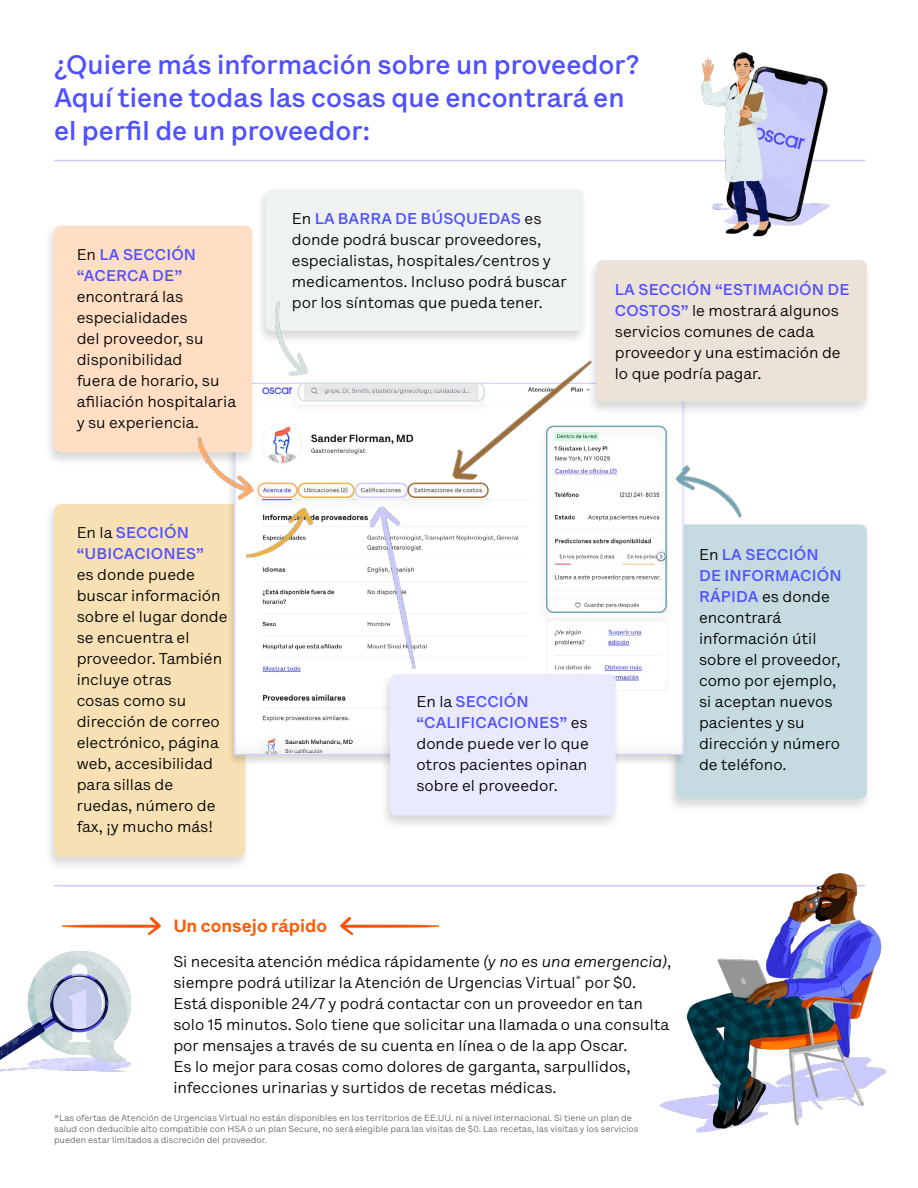
<style>
.page{position:relative;width:918px;height:1188px;background:#fff}
.page>*{position:absolute;margin:0;border:0;box-sizing:border-box;transform-origin:0 0}
.t1{font:500 27px/33px "Lettera Text LL";color:#4f50ff}
.t2{font:700 18px "Lettera Text LL";color:#ff5b02}
.t3{font:15.75px/21px "Lettera Text LL";color:#000}
.t4{font:500 15.75px/21px "Lettera Text LL";letter-spacing:.01em;color:#4f50ff}
.t5{font:9px/10.8px "Lettera Text LL";color:#636466}
.s1{font-weight:400;color:#000}
.s2{font-weight:500;color:#4f50ff}
.s3{font-style:italic}
</style>
<div class="page">
<div style="left:43px;top:502px;width:208px;height:370px;background:#000;opacity:.15"></div>
<div style="left:54px;top:504px;width:191px;height:353px;background:#f7e1b4;border-radius:7px"></div>
<div style="left:665px;top:523px;width:208px;height:290px;background:#000;opacity:.15"></div>
<div style="left:676px;top:524px;width:191px;height:275px;background:#c6dbe1;border-radius:7px"></div>
<div style="left:255px;top:188px;width:334px;height:157px;background:#000;opacity:.15"></div>
<div style="left:266px;top:189px;width:317px;height:142px;background:#eef2f2;border-radius:7px"></div>
<div style="left:226px;top:382px;width:462px;height:384px;background:#000;opacity:.15"></div>
<img style="left:237px;top:385px;width:444px;height:368px">
<div style="left:379px;top:672px;width:243px;height:158px;background:#000;opacity:.15"></div>
<div style="left:390px;top:674px;width:226px;height:142px;background:#eaeaff;border-radius:7px"></div>
<img style="left:62px;top:917px;width:99px;height:18px">
<img style="left:340px;top:917px;width:98px;height:18px">
<hr style="left:55px;top:885px;width:810px;height:1px;background:#cacaff">
<hr style="left:55px;top:160px;width:810px;height:1px;background:#cacaff">
<img style="left:237px;top:507px;width:81px;height:53px">
<div style="left:247px;top:481px;width:56px;height:32px;background:#000;opacity:.15"></div>
<div style="left:257px;top:483px;width:41px;height:15px;border:2px solid #ffac6a;border-radius:7px"></div>
<div style="left:288px;top:481px;width:72px;height:32px;background:#000;opacity:.15"></div>
<div style="left:298px;top:483px;width:57px;height:15px;border:2px solid #ecb442;border-radius:7px"></div>
<div style="left:345px;top:481px;width:69px;height:32px;background:#000;opacity:.15"></div>
<div style="left:355px;top:483px;width:53px;height:15px;border:2px solid #cacaff;border-radius:7px"></div>
<div style="left:397px;top:481px;width:97px;height:32px;background:#000;opacity:.15"></div>
<div style="left:407px;top:483px;width:82px;height:15px;border:2px solid #9f6f39;border-radius:7px"></div>
<div style="left:288px;top:381px;width:203px;height:35px;background:#000;opacity:.15"></div>
<div style="left:298px;top:383px;width:187px;height:19px;border:2px solid #d5dfde;border-radius:7px"></div>
<div style="left:535px;top:424px;width:138px;height:203px;background:#000;opacity:.15"></div>
<div style="left:546px;top:426px;width:121px;height:187px;border:2px solid #71a6b5;border-radius:7px"></div>
<img style="left:276px;top:301px;width:32px;height:74px">
<img style="left:673px;top:456px;width:71px;height:78px">
<img style="left:367px;top:504px;width:62px;height:168px">
<img style="left:442px;top:363px;width:159px;height:125px">
<img style="left:611px;top:825px;width:276px;height:308px">
<img style="left:0;top:951px;width:131px;height:121px">
<img style="left:651px;top:52px;width:215px;height:185px">
<div style="left:586px;top:258px;width:287px;height:158px;background:#000;opacity:.15"></div>
<div style="left:596px;top:260px;width:271px;height:142px;background:#ece2d7;border-radius:7px"></div>
<div style="left:43px;top:224px;width:215px;height:243px;background:#000;opacity:.15"></div>
<div style="left:54px;top:226px;width:198px;height:226px;background:#ffdec3;border-radius:7px"></div>
<img style="left:195px;top:426px;width:60px;height:81px">
<h1 class="t1" style="left:54px;top:48px;width:587px">¿Quiere más información sobre un proveedor?<br>Aquí tiene todas las cosas que encontrará en el perfil de un proveedor:</h1>
<p class="t4" style="left:77px;top:244px;width:121px"><span class="s1">En</span> LA SECCIÓN “ACERCA DE”</p>
<p class="t3" style="left:77px;top:286px;width:161px">encontrará las especialidades<br>del proveedor, su disponibilidad<br>fuera de horario, su afiliación hospitalaria y su experiencia.</p>
<p class="t4" style="left:77px;top:522px;width:129px"><span class="s1">En la</span> SECCIÓN “UBICACIONES”</p>
<p class="t3" style="left:77px;top:564px;width:152px">es donde puede buscar información sobre el lugar donde se encuentra el proveedor. También incluye otras<br>cosas como su dirección de correo electrónico, página web, accesibilidad para sillas de ruedas, número de fax, ¡y mucho más!</p>
<p class="t3" style="left:292px;top:208px;width:276px">En <span class="s2">LA BARRA DE BÚSQUEDAS</span> es donde podrá buscar proveedores, especialistas, hospitales/centros y medicamentos. Incluso podrá buscar por los síntomas que pueda tener.</p>
<p class="t3" style="left:615px;top:279px;width:236px"><span class="s2">LA SECCIÓN “ESTIMACIÓN DE<br>COSTOS”</span> le mostrará algunos servicios comunes de cada proveedor y una estimación de lo que podría pagar.</p>
<p class="t3" style="left:416px;top:691px;width:174px">En la <span class="s2">SECCIÓN “CALIFICACIONES”</span> es donde puede ver lo que otros pacientes opinan sobre el proveedor.</p>
<p class="t3" style="left:699px;top:544px;width:144px">En <span class="s2">LA SECCIÓN<br>DE INFORMACIÓN<br>RÁPIDA</span> es donde encontrará información útil sobre el proveedor, como por ejemplo, si aceptan nuevos pacientes y su dirección y número de teléfono.</p>
<p class="t2" style="left:173px;top:914px;width:155px">Un consejo rápido</p>
<p class="t3" style="left:173px;top:951px;width:499px">Si necesita atención médica rápidamente <span class="s3">(y no es una emergencia)</span>, siempre podrá utilizar la Atención de Urgencias Virtual<sup>*</sup> por $0.<br>Está disponible 24/7 y podrá contactar con un proveedor en tan solo 15 minutos. Solo tiene que solicitar una llamada o una consulta por mensajes a través de su cuenta en línea o de la app Oscar.<br>Es lo mejor para cosas como dolores de garganta, sarpullidos, infecciones urinarias y surtidos de recetas médicas.</p>
<p class="t5" style="left:54px;top:1113px;width:586px">*Las ofertas de Atención de Urgencias Virtual no están disponibles en los territorios de EE.UU. ni a nivel internacional. Si tiene un plan de salud con deducible alto compatible con HSA o un plan Secure, no será elegible para las visitas de $0. Las recetas, las visitas y los servicios pueden estar limitados a discreción del proveedor.</p>
</div>
